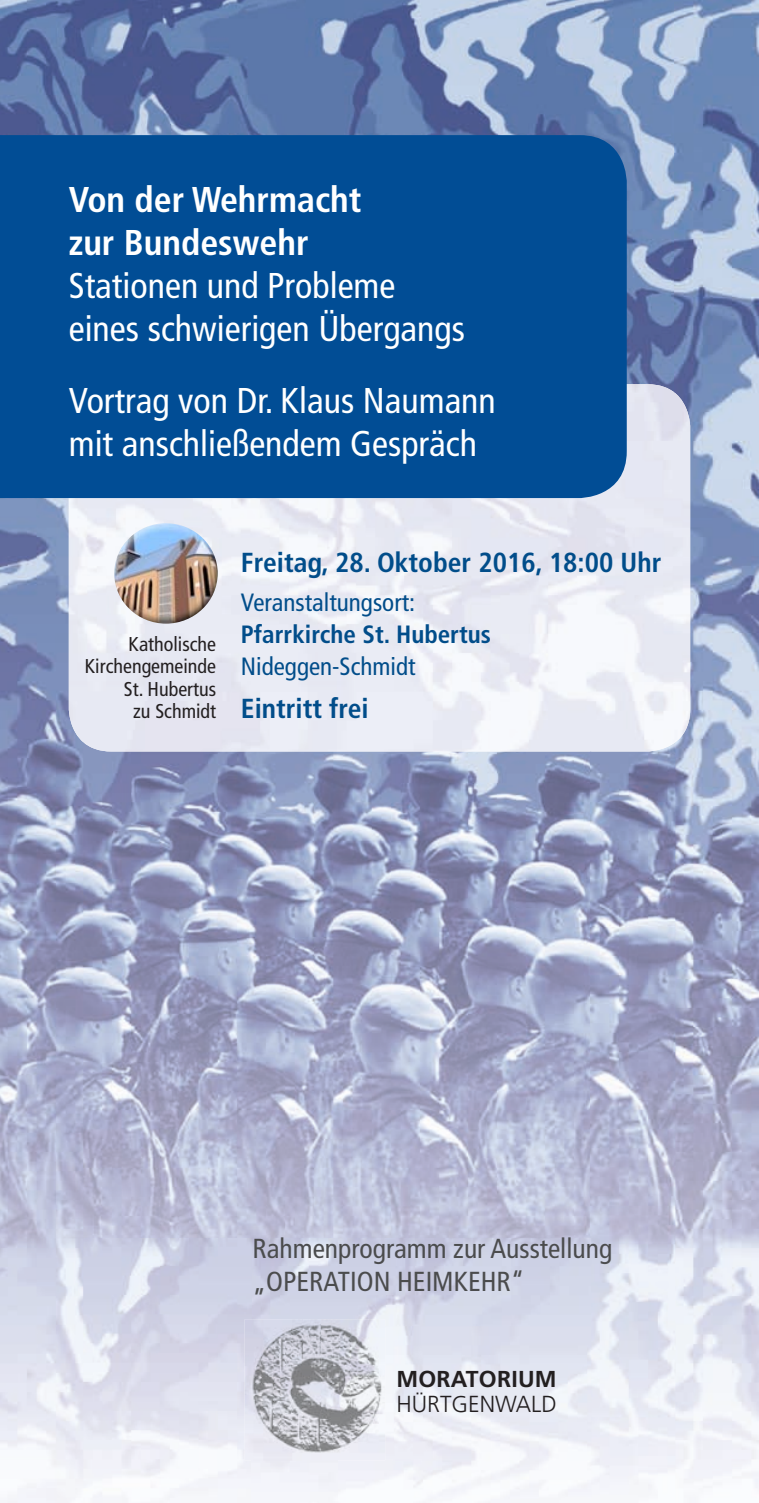
<style>
.page{position:relative;width:759px;height:1503px;background:#fff}
.page>*{position:absolute;margin:0;border:0;box-sizing:border-box;transform-origin:0 0}
.t1{font:condensed 35.75px/43px "Frutiger LT Com";color:#fff}
.t2{font:700 condensed 35.75px/43px "Frutiger LT Com";color:#fff}
.t3{font:condensed 27.5px/32.5px "Frutiger LT Com";color:#4b4c4d}
.t4{font:700 condensed 27.5px "Frutiger LT Com";color:#014d8a}
.t5{font:condensed 25px "Frutiger LT Com";color:#014d8a}
.t6{font:700 condensed 25px "Frutiger LT Com";color:#014d8a}
.t7{font:300 23px "Frutiger LT Com";color:#231f20}
.t8{font:700 23px "Frutiger LT Com";letter-spacing:.01em;color:#231f20}
.t9{font:condensed 20px/22.5px "Frutiger LT Com";color:#231f20;text-align:right}
</style>
<div class="page">
<img style="left:0;top:0;width:673px;height:384px">
<img style="left:673px;top:0;width:85px;height:1488px">
<img style="left:0;top:498px;width:83px;height:1004px">
<img style="left:83px;top:751px;width:507px;height:486px">
<img style="left:590px;top:751px;width:85px;height:744px">
<img style="left:83px;top:1237px;width:169px;height:265px">
<img style="left:252px;top:1237px;width:339px;height:89px">
<img style="left:69px;top:384px;width:621px;height:367px">
<div style="left:0;top:135px;width:626px;height:363px;background:#014d95"></div>
<img style="left:244px;top:1319px;width:141px;height:141px">
<img style="left:114px;top:523px;width:103px;height:100px">
<p class="t2" style="left:69px;top:178px;width:294px">Von der Wehrmacht zur Bundeswehr</p>
<p class="t1" style="left:69px;top:264px;width:397px">Stationen und Probleme eines schwierigen Übergangs</p>
<p class="t1" style="left:69px;top:379px;width:428px">Vortrag von Dr. Klaus Naumann mit anschließendem Gespräch</p>
<p class="t9" style="left:85px;top:632px;width:133px">Katholische<br>Kirchengemeinde<br>St. Hubertus<br>zu Schmidt</p>
<p class="t4" style="left:241px;top:545px;width:422px">Freitag, 28. Oktober 2016, 18:00 Uhr</p>
<p class="t5" style="left:241px;top:587px;width:176px">Veranstaltungsort:</p>
<p class="t6" style="left:241px;top:619px;width:251px">Pfarrkirche St. Hubertus</p>
<p class="t5" style="left:241px;top:651px;width:176px">Nideggen-Schmidt</p>
<p class="t4" style="left:241px;top:692px;width:129px">Eintritt frei</p>
<p class="t3" style="left:252px;top:1232px;width:361px">Rahmenprogramm zur Ausstellung „OPERATION HEIMKEHR“</p>
<p class="t8" style="left:396px;top:1365px;width:162px">MORATORIUM</p>
<p class="t7" style="left:396px;top:1390px;width:162px">HÜRTGENWALD</p>
</div>
